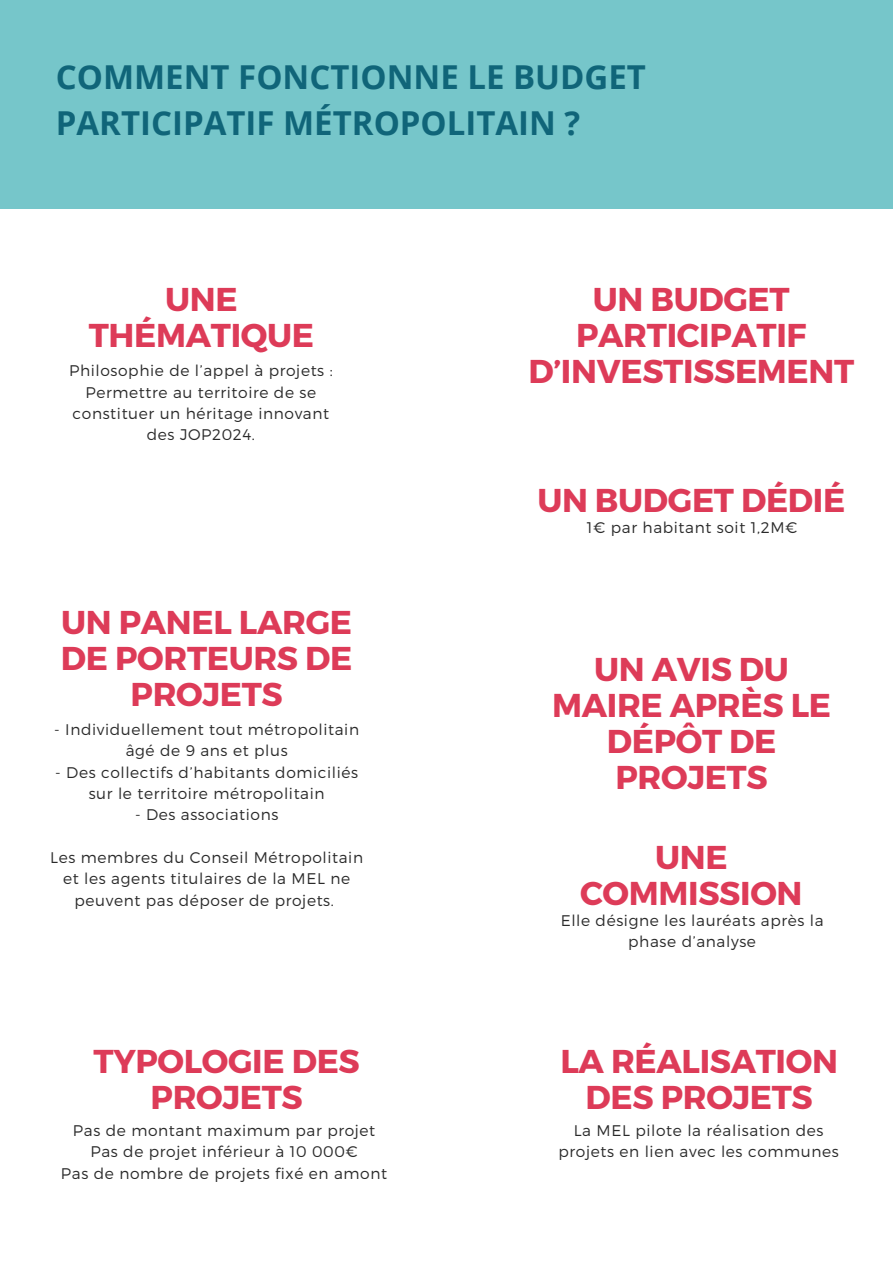
<style>
.page{position:relative;width:893px;height:1264px;background:#fff}
.page>*{position:absolute;margin:0;border:0;box-sizing:border-box;transform-origin:0 0}
.t1{font:700 33px/36px "Montserrat";letter-spacing:-.01em;color:#dd3b58;text-align:center}
.t2{font:700 33px/46px "Open Sans";color:#106579}
.t3{font:300 15.45px/21.3px "Montserrat";letter-spacing:.04em;color:#2a2a2a;text-align:center}
</style>
<div class="page">
<div style="left:0;top:0;width:892px;height:209px;background:#76c6ca"></div>
<p class="t2" style="left:56px;top:53px;width:591px">COMMENT FONCTIONNE LE BUDGET<br>PARTICIPATIF MÉTROPOLITAIN ?</p>
<p class="t1" style="left:89px;top:279px;width:227px">UNE<br>THÉMATIQUE</p>
<p class="t3" style="left:69px;top:359px;width:265px">Philosophie de l’appel à projets :<br>Permettre au territoire de se constituer un héritage innovant des JOP2024.</p>
<p class="t1" style="left:61px;top:602px;width:293px">UN PANEL LARGE<br>DE PORTEURS DE<br>PROJETS</p>
<p class="t3" style="left:54px;top:718px;width:306px">- Individuellement tout métropolitain âgé de 9 ans et plus</p>
<p class="t3" style="left:55px;top:760px;width:304px">- Des collectifs d’habitants domiciliés sur le territoire métropolitain</p>
<p class="t3" style="left:135px;top:803px;width:145px">- Des associations</p>
<p class="t3" style="left:50px;top:846px;width:314px">Les membres du Conseil Métropolitain et les agents titulaires de la MEL ne peuvent pas déposer de projets.</p>
<p class="t1" style="left:93px;top:1041px;width:268px">TYPOLOGIE DES<br>PROJETS</p>
<p class="t3" style="left:73px;top:1118px;width:304px">Pas de montant maximum par projet</p>
<p class="t3" style="left:90px;top:1140px;width:269px">Pas de projet inférieur à 10 000€</p>
<p class="t3" style="left:61px;top:1161px;width:327px">Pas de nombre de projets fixé en amont</p>
<p class="t1" style="left:528px;top:279px;width:327px">UN BUDGET<br>PARTICIPATIF<br>D’INVESTISSEMENT</p>
<p class="t1" style="left:537px;top:480px;width:309px">UN BUDGET DÉDIÉ</p>
<p class="t3" style="left:586px;top:516px;width:212px">1€ par habitant soit 1,2M€</p>
<p class="t1" style="left:552px;top:649px;width:280px">UN AVIS DU<br>MAIRE APRÈS LE<br>DÉPÔT DE<br>PROJETS</p>
<p class="t1" style="left:580px;top:837px;width:224px">UNE<br>COMMISSION</p>
<p class="t3" style="left:560px;top:908px;width:264px">Elle désigne les lauréats après la phase d’analyse</p>
<p class="t1" style="left:560px;top:1041px;width:279px">LA RÉALISATION<br>DES PROJETS</p>
<p class="t3" style="left:558px;top:1118px;width:282px">La MEL pilote la réalisation des projets en lien avec les communes</p>
</div>
